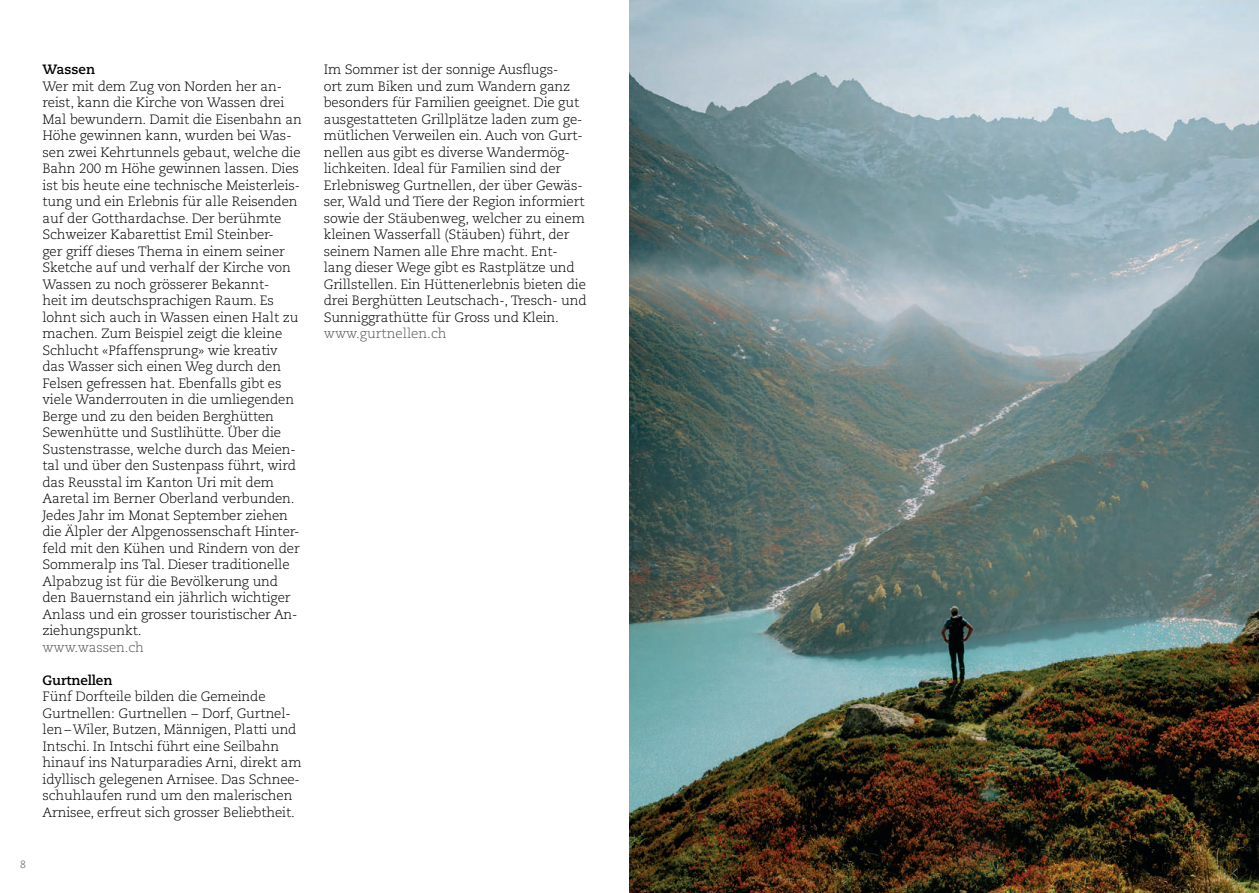
<style>
.page{position:relative;width:1259px;height:893px;background:#fff}
.page>*{position:absolute;margin:0;border:0;box-sizing:border-box;transform-origin:0 0}
.t1{font:300 13.5px/16.5px "Caecilia LT Std";letter-spacing:-.01em;color:#000}
.t2{font:300 13.5px "Caecilia LT Std";color:#575757}
.t3{font:700 13.5px "Caecilia LT Std";letter-spacing:-.01em;color:#000}
.t4{font:300 10.5px "Caecilia LT Pro 45";color:#575757}
</style>
<div class="page">
<img style="left:629px;top:0;width:630px;height:893px">
<p class="t4" style="left:20px;top:858px;width:7px">8</p>
<p class="t3" style="left:43px;top:61px;width:54px">Wassen</p>
<p class="t1" style="left:43px;top:78px;width:261px">Wer mit dem Zug von Norden her an&shy;reist, kann die Kirche von Wassen drei Mal bewundern. Damit die Eisenbahn an Höhe gewinnen kann, wurden bei Was&shy;sen zwei Kehrtunnels gebaut, welche die Bahn 200 m Höhe gewinnen lassen. Dies ist bis heute eine technische Meisterleis&shy;tung und ein Erlebnis für alle Reisenden auf der Gotthardachse. Der berühmte Schweizer Kabarettist Emil Steinber-<br>ger griff dieses Thema in einem seiner Sketche auf und verhalf der Kirche von Wassen zu noch grösserer Bekannt-<br>heit im deutschsprachigen Raum. Es lohnt sich auch in Wassen einen Halt zu machen. Zum Beispiel zeigt die kleine Schlucht «Pfaffensprung» wie kreativ das Wasser sich einen Weg durch den Felsen gefressen hat. Ebenfalls gibt es viele Wanderrouten in die umliegenden Berge und zu den beiden Berghütten Sewenhütte und Sustlihütte. Über die Sustenstrasse, welche durch das Meien&shy;tal und über den Sustenpass führt, wird das Reusstal im Kanton Uri mit dem Aaretal im Berner Oberland verbunden.<br>Jedes Jahr im Monat September ziehen die Älpler der Alpgenossenschaft Hinter&shy;feld mit den Kühen und Rindern von der Sommeralp ins Tal. Dieser traditionelle Alpabzug ist für die Bevölkerung und den Bauernstand ein jährlich wichtiger Anlass und ein grosser touristischer An&shy;ziehungspunkt.</p>
<p class="t2" style="left:43px;top:639px;width:103px">www.wassen.ch</p>
<p class="t3" style="left:43px;top:672px;width:71px">Gurtnellen</p>
<p class="t1" style="left:43px;top:688px;width:261px">Fünf Dorfteile bilden die Gemeinde Gurtnellen: Gurtnellen – Dorf, Gurtnel&shy;len –Wiler, Butzen, Männigen, Platti und Intschi. In Intschi führt eine Seilbahn hinauf ins Naturparadies Arni, direkt am idyllisch gelegenen Arnisee. Das Schnee&shy;schuhlaufen rund um den malerischen Arnisee, erfreut sich grosser Beliebtheit.</p>
<p class="t1" style="left:324px;top:61px;width:264px">Im Sommer ist der sonnige Ausflugs-<br>ort zum Biken und zum Wandern ganz besonders für Familien geeignet. Die gut ausgestatteten Grillplätze laden zum ge&shy;mütlichen Verweilen ein. Auch von Gurt&shy;nellen aus gibt es diverse Wandermög&shy;lichkeiten. Ideal für Familien sind der Erlebnisweg Gurtnellen, der über Gewäs&shy;ser, Wald und Tiere der Region informiert sowie der Stäubenweg, welcher zu einem kleinen Wasserfall (Stäuben) führt, der seinem Namen alle Ehre macht. Ent&shy;lang dieser Wege gibt es Rastplätze und Grillstellen. Ein Hüttenerlebnis bieten die drei Berghütten Leutschach-, Tresch- und Sunniggrathütte für Gross und Klein.</p>
<p class="t2" style="left:324px;top:326px;width:124px">www.gurtnellen.ch</p>
</div>
